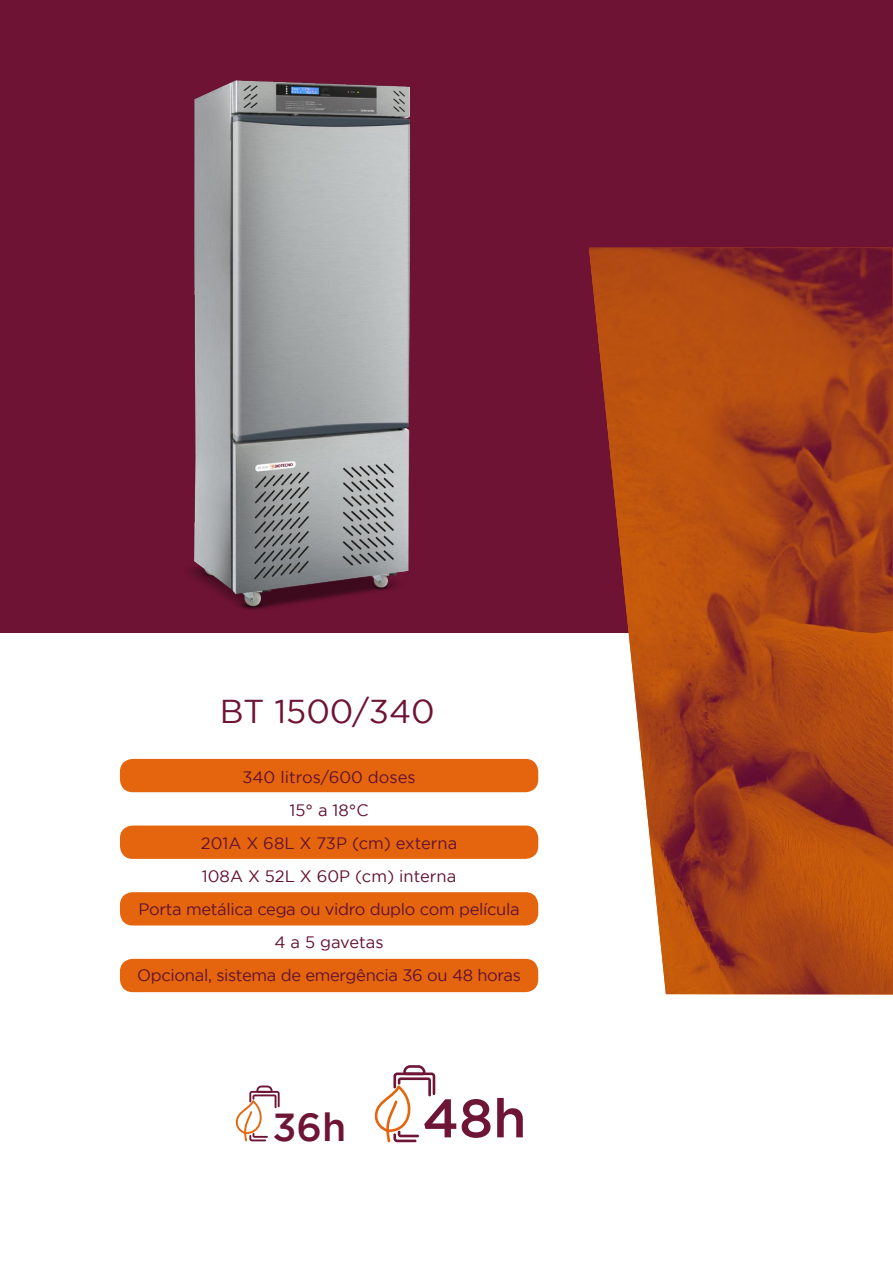
<style>
.page{position:relative;width:893px;height:1263px;background:#fff}
.page>*{position:absolute;margin:0;border:0;box-sizing:border-box;transform-origin:0 0}
.t1{font:500 54px "Gotham";color:#6e1435}
.t2{font:500 39px "Gotham";color:#6e1435}
.t3{font:33px "Gotham";color:#6e1334}
.t4{font:16.5px/33px "Gotham";letter-spacing:-.02em;color:#62112e;text-align:center}
</style>
<div class="page">
<div style="left:0;top:0;width:893px;height:632px;background:#6e1334"></div>
<img style="left:190px;top:81px;width:219px;height:528px">
<svg style="left:374px;top:1065px;width:61px;height:77px"></svg>
<svg style="left:235px;top:1085px;width:45px;height:56px"></svg>
<div style="left:120px;top:959px;width:418px;height:33px;background:#e4650e;border-radius:13px"></div>
<div style="left:120px;top:892px;width:418px;height:33px;background:#e4650e;border-radius:13px"></div>
<div style="left:120px;top:825px;width:418px;height:34px;background:#e4650e;border-radius:13px"></div>
<div style="left:120px;top:759px;width:418px;height:33px;background:#e4650e;border-radius:13px"></div>
<img style="left:589px;top:248px;width:304px;height:746px">
<h3 class="t3" style="left:220px;top:693px;width:216px">BT 1500/340</h3>
<p class="t4" style="left:137px;top:761px;width:385px">340 litros/600 doses<br>15° a 18°C<br>201A X 68L X 73P (cm) externa<br>108A X 52L X 60P (cm) interna<br>Porta metálica cega ou vidro duplo com película<br>4 a 5 gavetas<br>Opcional, sistema de emergência 36 ou 48 horas</p>
<h2 class="t2" style="left:272px;top:1105px;width:75px">36h</h2>
<h1 class="t1" style="left:422px;top:1087px;width:106px">48h</h1>
</div>
